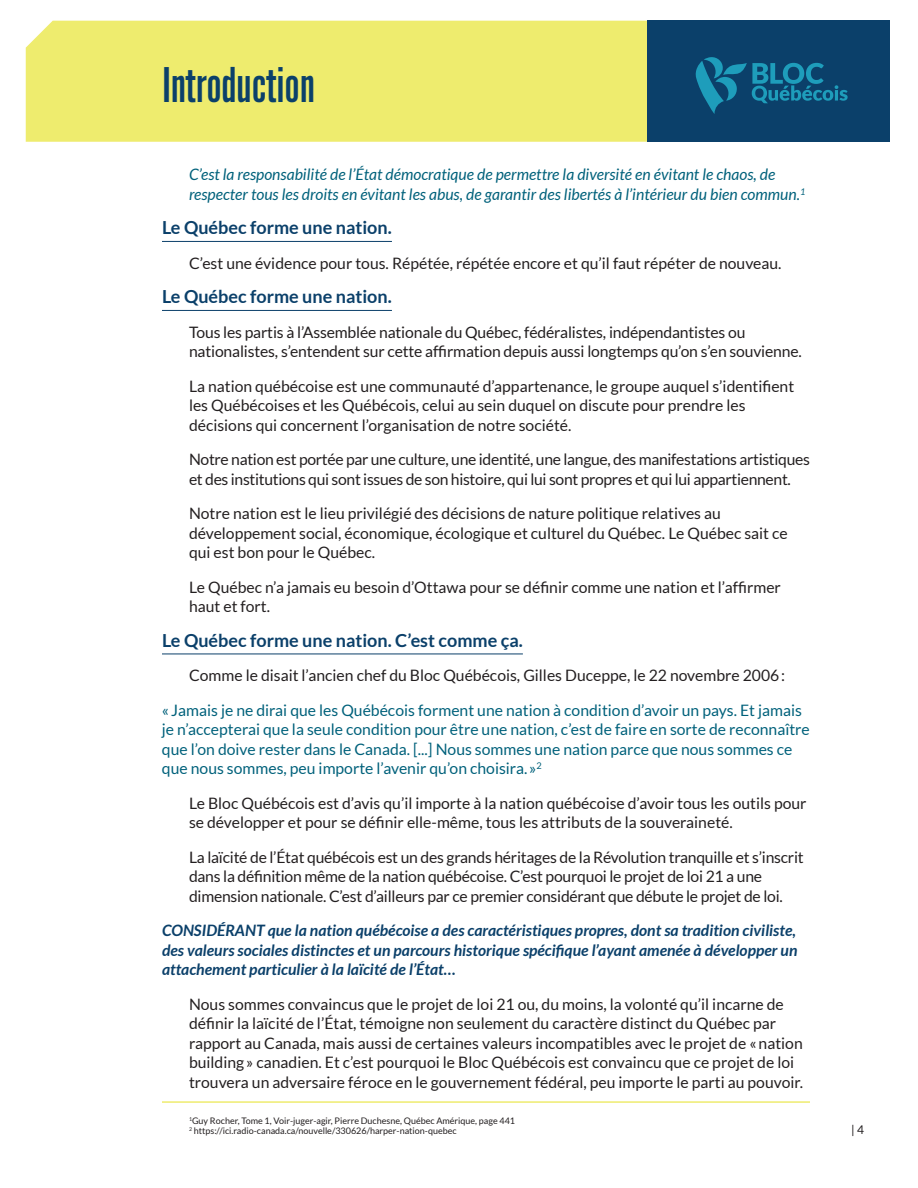
<style>
.page{position:relative;width:918px;height:1188px;background:#fff}
.page>*{position:absolute;margin:0;border:0;box-sizing:border-box;transform-origin:0 0}
.t1{font:48px "Cg Alpin Gth No 1";color:#0b406a}
.t2{font:700 18px "Lato";color:#0b406a}
.t3{font:15.75px/19.5px "Lato";color:#231f20}
.t4{font:15.75px/19.5px "Lato";color:#00617b}
.t5{font:italic 700 15.75px/19.5px "Lato";color:#0b406a;text-align:justify}
.t6{font:italic 15.75px/19.5px "Lato";color:#00617b}
.t7{font:15.75px/19.5px "Lato";letter-spacing:-.02em;color:#231f20}
.t8{font:12px "Lato";color:#231f20}
.t9{font:9px/10.4px "Lato";color:#231f20}
</style>
<div class="page">
<div style="left:26px;top:21px;width:622px;height:121px;background:#eeec6e"></div>
<div style="left:648px;top:21px;width:242px;height:121px;background:#0b406a"></div>
<svg style="left:695px;top:57px;width:153px;height:57px"></svg>
<hr style="left:162px;top:241px;width:230px;height:1px;background:#0b406a">
<hr style="left:162px;top:310px;width:230px;height:1px;background:#0b406a">
<hr style="left:162px;top:654px;width:361px;height:1px;background:#0b406a">
<hr style="left:162px;top:1101px;width:648px;height:2px;background:#eeec6e">
<h1 class="t1" style="left:162px;top:57px;width:154px">Introduction</h1>
<p class="t6" style="left:189px;top:165px;width:618px">C’est la responsabilité de l’État démocratique de permettre la diversité en évitant le chaos, de respecter tous les droits en évitant les abus, de garantir des libertés à l’intérieur du bien commun.<sup>1</sup></p>
<p class="t2" style="left:162px;top:217px;width:231px">Le Québec forme une nation.</p>
<p class="t3" style="left:189px;top:253px;width:594px">C’est une évidence pour tous. Répétée, répétée encore et qu’il faut répéter de nouveau.</p>
<p class="t2" style="left:162px;top:286px;width:231px">Le Québec forme une nation.</p>
<p class="t3" style="left:189px;top:322px;width:614px">Tous les partis à l’Assemblée nationale du Québec, fédéralistes, indépendantistes ou nationalistes, s’entendent sur cette affirmation depuis aussi longtemps qu’on s’en souvienne.</p>
<p class="t3" style="left:189px;top:376px;width:607px">La nation québécoise est une communauté d’appartenance, le groupe auquel s’identifient les Québécoises et les Québécois, celui au sein duquel on discute pour prendre les décisions qui concernent l’organisation de notre société.</p>
<p class="t7" style="left:189px;top:450px;width:622px">Notre nation est portée par une culture, une identité, une langue, des manifestations artistiques et des institutions qui sont issues de son histoire, qui lui sont propres et qui lui appartiennent.</p>
<p class="t3" style="left:189px;top:504px;width:600px">Notre nation est le lieu privilégié des décisions de nature politique relatives au développement social, économique, écologique et culturel du Québec. Le Québec sait ce qui est bon pour le Québec.</p>
<p class="t3" style="left:189px;top:577px;width:593px">Le Québec n’a jamais eu besoin d’Ottawa pour se définir comme une nation et l’affirmer haut et fort.</p>
<p class="t2" style="left:162px;top:630px;width:362px">Le Québec forme une nation. C’est comme ça.</p>
<p class="t3" style="left:189px;top:666px;width:598px">Comme le disait l’ancien chef du Bloc Québécois, Gilles Duceppe, le 22 novembre 2006:</p>
<p class="t4" style="left:162px;top:700px;width:649px">« Jamais je ne dirai que les Québécois forment une nation à condition d’avoir un pays. Et jamais je n’accepterai que la seule condition pour être une nation, c’est de faire en sorte de reconnaître que l’on doive rester dans le Canada. [...] Nous sommes une nation parce que nous sommes ce que nous sommes, peu importe l’avenir qu’on choisira. »<sup>2</sup></p>
<p class="t3" style="left:189px;top:793px;width:619px">Le Bloc Québécois est d’avis qu’il importe à la nation québécoise d’avoir tous les outils pour se développer et pour se définir elle-même, tous les attributs de la souveraineté.</p>
<p class="t3" style="left:189px;top:847px;width:616px">La laïcité de l’État québécois est un des grands héritages de la Révolution tranquille et s’inscrit dans la définition même de la nation québécoise. C’est pourquoi le projet de loi 21 a une dimension nationale. C’est d’ailleurs par ce premier considérant que débute le projet de loi.</p>
<p class="t5" style="left:162px;top:921px;width:637px">CONSIDÉRANT que la nation québécoise a des caractéristiques propres, dont sa tradition civiliste, des valeurs sociales distinctes et un parcours historique spécifique l’ayant amenée à développer un attachement particulier à la laïcité de l’État…</p>
<p class="t3" style="left:189px;top:994px;width:616px">Nous sommes convaincus que le projet de loi 21 ou, du moins, la volonté qu’il incarne de définir la laïcité de l’État, témoigne non seulement du caractère distinct du Québec par rapport au Canada, mais aussi de certaines valeurs incompatibles avec le projet de «nation building» canadien. Et c’est pourquoi le Bloc Québécois est convaincu que ce projet de loi trouvera un adversaire féroce en le gouvernement fédéral, peu importe le parti au pouvoir.</p>
<p class="t9" style="left:189px;top:1115px;width:328px"><sup>1</sup>Guy Rocher, Tome 1, Voir-juger-agir, Pierre Duchesne, Québec Amérique, page 441<br><sup>2</sup> https://ici.radio-canada.ca/nouvelle/330626/harper-nation-quebec</p>
<p class="t8" style="left:851px;top:1123px;width:14px">| 4</p>
</div>
